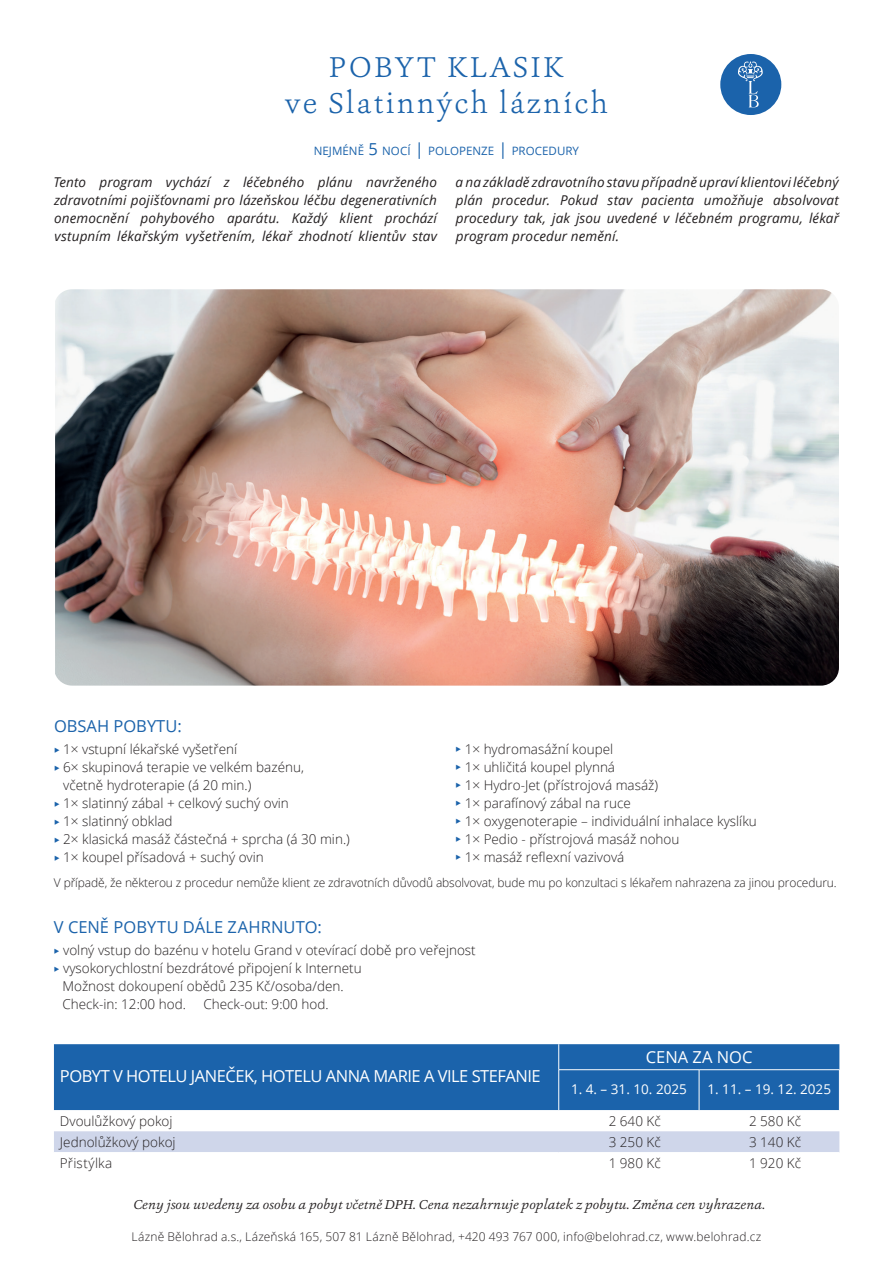
<style>
.page{position:relative;width:893px;height:1263px;background:#fff}
.page>*{position:absolute;margin:0;border:0;box-sizing:border-box;transform-origin:0 0}
.t1{font:300 30px/36px "Ashbury";letter-spacing:.075em;color:#1b63ab;text-align:center}
.t2{font:16.5px "Open Sans";letter-spacing:-.03em;color:#fff}
.t3{font:16.5px "Open Sans";color:#1b63ab}
.t4{font:16.5px "Open Sans";color:#fff}
.t5{font:300 13.5px/18px "Open Sans";color:#231f20}
.t6{font:italic 13.5px/18px "Open Sans";letter-spacing:.01em;color:#231f20;text-align:justify}
.t7{font:italic 13.5px "Ashbury";color:#231f20}
.t8{font:13.5px "Open Sans";color:#fff}
.t9{font:300 13.5px "Open Sans";letter-spacing:.025em;color:#231f20}
.t10{font:300 12px "Open Sans";letter-spacing:-.01em;color:#231f20}
.t11{font:300 12px "Open Sans";letter-spacing:.015em;color:#231f20}
.t12{font:11.55px "Open Sans";color:#1b63ab}
.s1{font-size:16.5px}
.s2{font-family:"Minion Pro";font-weight:700;font-size:10.8px;color:#1b63ab}
</style>
<div class="page">
<div style="left:720px;top:54px;width:61px;height:61px;background:#1b63ab;border-radius:50%"></div>
<svg style="left:738px;top:61px;width:25px;height:46px"></svg>
<img style="left:55px;top:289px;width:784px;height:397px">
<div style="left:54px;top:1044px;width:785px;height:66px;background:#1b63ab"></div>
<div style="left:54px;top:1131px;width:785px;height:21px;background:#cfd6ea"></div>
<hr style="left:699px;top:1070px;width:1px;height:40px;background:#fff">
<svg style="left:558px;top:1044px;width:1px;height:26px"></svg>
<hr style="left:699px;top:1069px;width:141px;height:1px;background:#fff">
<hr style="left:559px;top:1069px;width:140px;height:1px;background:#fff">
<hr style="left:558px;top:1070px;width:1px;height:40px;background:#fff">
<h1 class="t1" style="left:285px;top:49px;width:325px">POBYT KLASIK<br>ve Slatinných lázních</h1>
<p class="t12" style="left:314px;top:143px;width:267px">NEJMÉNĚ <span class="s1">5</span> NOCÍ <span class="s1">|</span> POLOPENZE <span class="s1">|</span> PROCEDURY</p>
<p class="t6" style="left:53px;top:172px;width:385px">Tento program vychází z léčebného plánu navrženého zdravotními pojišťovnami pro lázeňskou léčbu degenerativních onemocnění pohybového aparátu. Každý klient prochází vstupním lékařským vyšetřením, lékař zhodnotí klientův stav</p>
<p class="t6" style="left:456px;top:172px;width:385px">a na základě zdravotního stavu případně upraví klientovi léčebný plán procedur. Pokud stav pacienta umožňuje absolvovat procedury tak, jak jsou uvedené v léčebném programu, lékař program procedur nemění.</p>
<p class="t3" style="left:54px;top:715px;width:129px">OBSAH POBYTU:</p>
<p class="t5" style="left:54px;top:740px;width:185px"><span class="s2">▶</span> 1× vstupní lékařské vyšetření</p>
<p class="t5" style="left:54px;top:758px;width:251px"><span class="s2">▶</span> 6× skupinová terapie ve velkém bazénu,</p>
<p class="t5" style="left:63px;top:776px;width:190px">včetně hydroterapie (á 20 min.)</p>
<p class="t5" style="left:54px;top:794px;width:236px"><span class="s2">▶</span> 1× slatinný zábal + celkový suchý ovin</p>
<p class="t5" style="left:54px;top:812px;width:120px"><span class="s2">▶</span> 1× slatinný obklad</p>
<p class="t5" style="left:54px;top:830px;width:297px"><span class="s2">▶</span> 2× klasická masáž částečná + sprcha (á 30 min.)</p>
<p class="t5" style="left:54px;top:848px;width:211px"><span class="s2">▶</span> 1× koupel přísadová + suchý ovin</p>
<p class="t5" style="left:455px;top:739px;width:303px"><span class="s2">▶</span> 1× hydromasážní koupel<br><span class="s2">▶</span> 1× uhličitá koupel plynná<br><span class="s2">▶</span> 1× Hydro-Jet (přístrojová masáž)<br><span class="s2">▶</span> 1× parafínový zábal na ruce<br><span class="s2">▶</span> 1× oxygenoterapie – individuální inhalace kyslíku <span class="s2">▶</span> 1× Pedio - přístrojová masáž nohou<br><span class="s2">▶</span> 1× masáž reflexní vazivová</p>
<p class="t10" style="left:54px;top:875px;width:784px">V případě, že některou z procedur nemůže klient ze zdravotních důvodů absolvovat, bude mu po konzultaci s lékařem nahrazena za jinou proceduru.</p>
<p class="t3" style="left:54px;top:916px;width:269px">V CENĚ POBYTU DÁLE ZAHRNUTO:</p>
<p class="t5" style="left:54px;top:941px;width:423px"><span class="s2">▶</span> volný vstup do bazénu v hotelu Grand v otevírací době pro veřejnost</p>
<p class="t5" style="left:54px;top:959px;width:309px"><span class="s2">▶</span> vysokorychlostní bezdrátové připojení k Internetu</p>
<p class="t5" style="left:62px;top:977px;width:283px">Možnost dokoupení obědů 235 Kč/osoba/den.</p>
<p class="t5" style="left:62px;top:995px;width:125px">Check-in: 12:00 hod.</p>
<p class="t5" style="left:203px;top:995px;width:127px">Check-out: 9:00 hod.</p>
<p class="t2" style="left:60px;top:1065px;width:482px">POBYT V HOTELU JANEČEK, HOTELU ANNA MARIE A VILE STEFANIE</p>
<p class="t4" style="left:646px;top:1046px;width:108px">CENA ZA NOC</p>
<p class="t8" style="left:571px;top:1080px;width:117px">1. 4. – 31. 10. 2025</p>
<p class="t8" style="left:707px;top:1080px;width:125px">1. 11. – 19. 12. 2025</p>
<p class="t5" style="left:60px;top:1111px;width:114px">Dvoulůžkový pokoj</p>
<p class="t5" style="left:609px;top:1111px;width:54px">2 640 Kč</p>
<p class="t5" style="left:749px;top:1111px;width:54px">2 580 Kč</p>
<p class="t5" style="left:60px;top:1133px;width:117px">Jednolůžkový pokoj</p>
<p class="t5" style="left:609px;top:1133px;width:54px">3 250 Kč</p>
<p class="t5" style="left:749px;top:1133px;width:54px">3 140 Kč</p>
<p class="t9" style="left:60px;top:1154px;width:54px">Přistýlka</p>
<p class="t5" style="left:609px;top:1154px;width:54px">1 980 Kč</p>
<p class="t5" style="left:749px;top:1154px;width:54px">1 920 Kč</p>
<p class="t7" style="left:133px;top:1195px;width:634px">Ceny jsou uvedeny za osobu a pobyt včetně DPH. Cena nezahrnuje poplatek z pobytu. Změna cen vyhrazena.</p>
<p class="t11" style="left:132px;top:1228px;width:631px">Lázně Bělohrad a.s., Lázeňská 165, 507 81 Lázně Bělohrad, +420 493 767 000, info@belohrad.cz, www.belohrad.cz</p>
</div>
